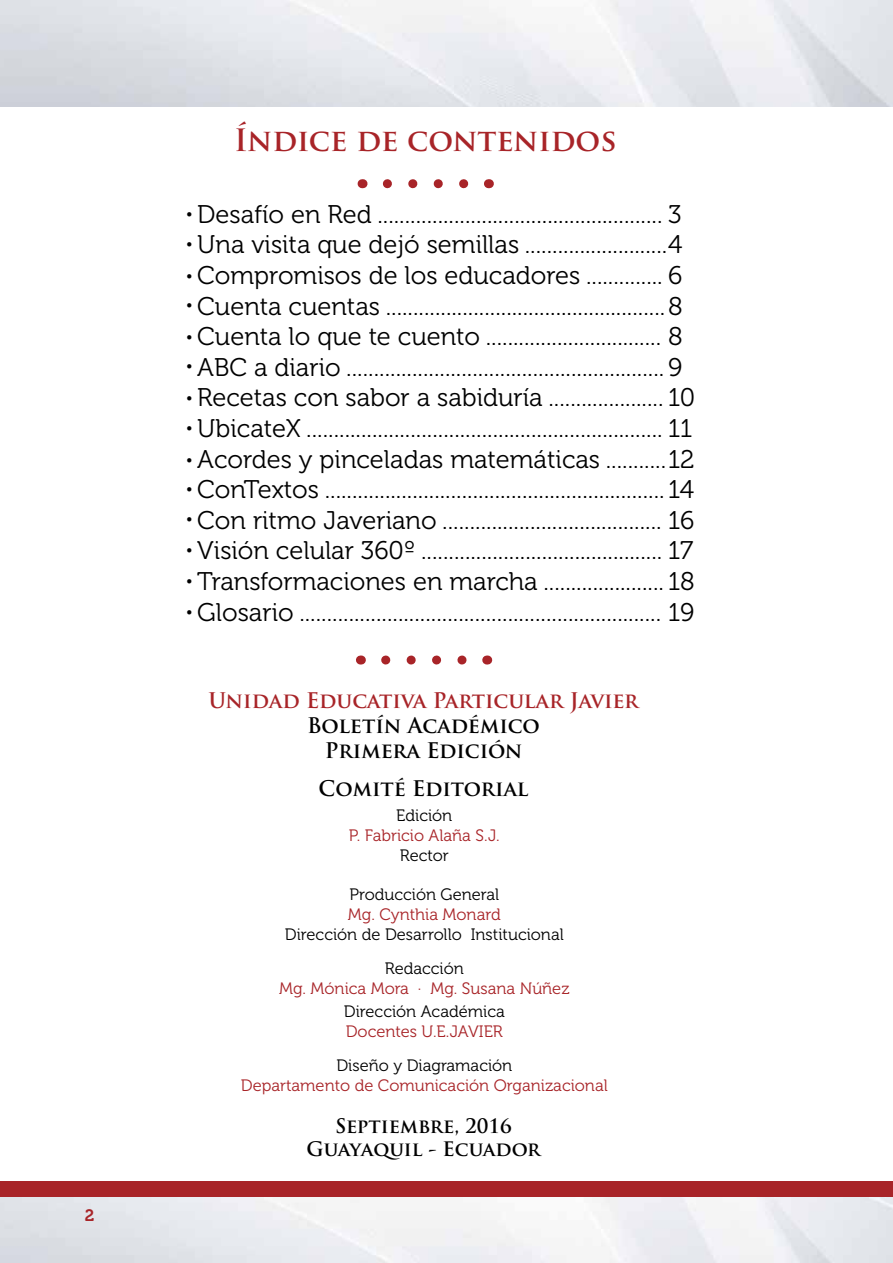
<style>
.page{position:relative;width:893px;height:1263px;background:#fff}
.page>*{position:absolute;margin:0;border:0;box-sizing:border-box;transform-origin:0 0}
.t1{font:37.5px/30.8px "Minion Pro";color:#000;text-align:justify}
.t2{font:700 30px "Trajan Pro";color:#a82428}
.t3{font:25.5px/30.6px "Museo 300";color:#000}
.t4{font:700 21px/25.2px "Trajan Pro";color:#000;text-align:center}
.t5{font:700 21px "Trajan Pro";color:#a82428}
.t6{font:700 19.5px/23.4px "Trajan Pro";color:#000;text-align:center}
.t7{font:16.5px "Museo 300";color:#a82428}
.t8{font:16.5px/34.8px "Museo 300";color:#000;text-align:center}
.t9{font:16.5px "Museo 700";color:#a82428}
</style>
<div class="page">
<img style="left:0;top:1196px;width:893px;height:67px">
<div style="left:0;top:1181px;width:893px;height:15px;background:#a82428"></div>
<svg style="left:387px;top:179px;width:82px;height:9px"></svg>
<svg style="left:386px;top:655px;width:81px;height:9px"></svg>
<p class="t9" style="left:85px;top:1206px;width:11px">2</p>
<p class="t2" style="left:234px;top:122px;width:384px">Índice de contenidos</p>
<p class="t3" style="left:197px;top:199px;width:499px">Desafío en Red .................................................... 3<br>Una visita que dejó semillas ..........................4<br>Compromisos de los educadores .............. 6<br>Cuenta cuentas ...................................................8<br>Cuenta lo que te cuento ................................ 8<br>ABC a diario ..........................................................9<br>Recetas con sabor a sabiduría ..................... 10<br>UbicateX ................................................................. 11<br>Acordes y pinceladas matemáticas ...........12<br>ConTextos ..............................................................14<br>Con ritmo Javeriano ........................................ 16<br>Visión celular 360º ............................................ 17<br>Transformaciones en marcha ...................... 18<br>Glosario .................................................................. 19</p>
<h1 class="t1" style="left:185px;top:196px;width:10px">·</h1>
<h1 class="t1" style="left:185px;top:226px;width:10px">·</h1>
<h1 class="t1" style="left:185px;top:258px;width:10px">·</h1>
<h1 class="t1" style="left:185px;top:287px;width:10px">·</h1>
<h1 class="t1" style="left:185px;top:319px;width:10px">·</h1>
<h1 class="t1" style="left:185px;top:348px;width:10px">·</h1>
<h1 class="t1" style="left:185px;top:380px;width:10px">·</h1>
<h1 class="t1" style="left:185px;top:409px;width:10px">·</h1>
<h1 class="t1" style="left:185px;top:441px;width:10px">·</h1>
<h1 class="t1" style="left:185px;top:471px;width:10px">·</h1>
<h1 class="t1" style="left:185px;top:501px;width:10px">·</h1>
<h1 class="t1" style="left:185px;top:532px;width:10px">· · ·</h1>
<p class="t5" style="left:208px;top:687px;width:432px">Unidad Educativa Particular Javier</p>
<p class="t4" style="left:307px;top:713px;width:234px">Boletín Académico<br>Primera Edición</p>
<p class="t4" style="left:319px;top:776px;width:211px">Comité Editorial</p>
<p class="t8" style="left:396px;top:799px;width:58px">Edición</p>
<p class="t7" style="left:349px;top:826px;width:152px">P. Fabricio Alaña S.J.</p>
<p class="t8" style="left:400px;top:838px;width:51px">Rector</p>
<p class="t8" style="left:349px;top:877px;width:151px">Producción General</p>
<p class="t7" style="left:348px;top:905px;width:154px">Mg. Cynthia Monard</p>
<p class="t8" style="left:285px;top:917px;width:280px">Dirección de Desarrollo Institucional<br>Redacción</p>
<p class="t7" style="left:279px;top:979px;width:292px">Mg. Mónica Mora · Mg. Susana Núñez</p>
<p class="t8" style="left:344px;top:994px;width:162px">Dirección Académica</p>
<p class="t7" style="left:346px;top:1022px;width:159px">Docentes U.E.JAVIER</p>
<p class="t8" style="left:336px;top:1048px;width:177px">Diseño y Diagramación</p>
<p class="t7" style="left:241px;top:1076px;width:368px">Departamento de Comunicación Organizacional</p>
<p class="t6" style="left:306px;top:1114px;width:236px">Septiembre, 2016<br>Guayaquil - Ecuador</p>
</div>
